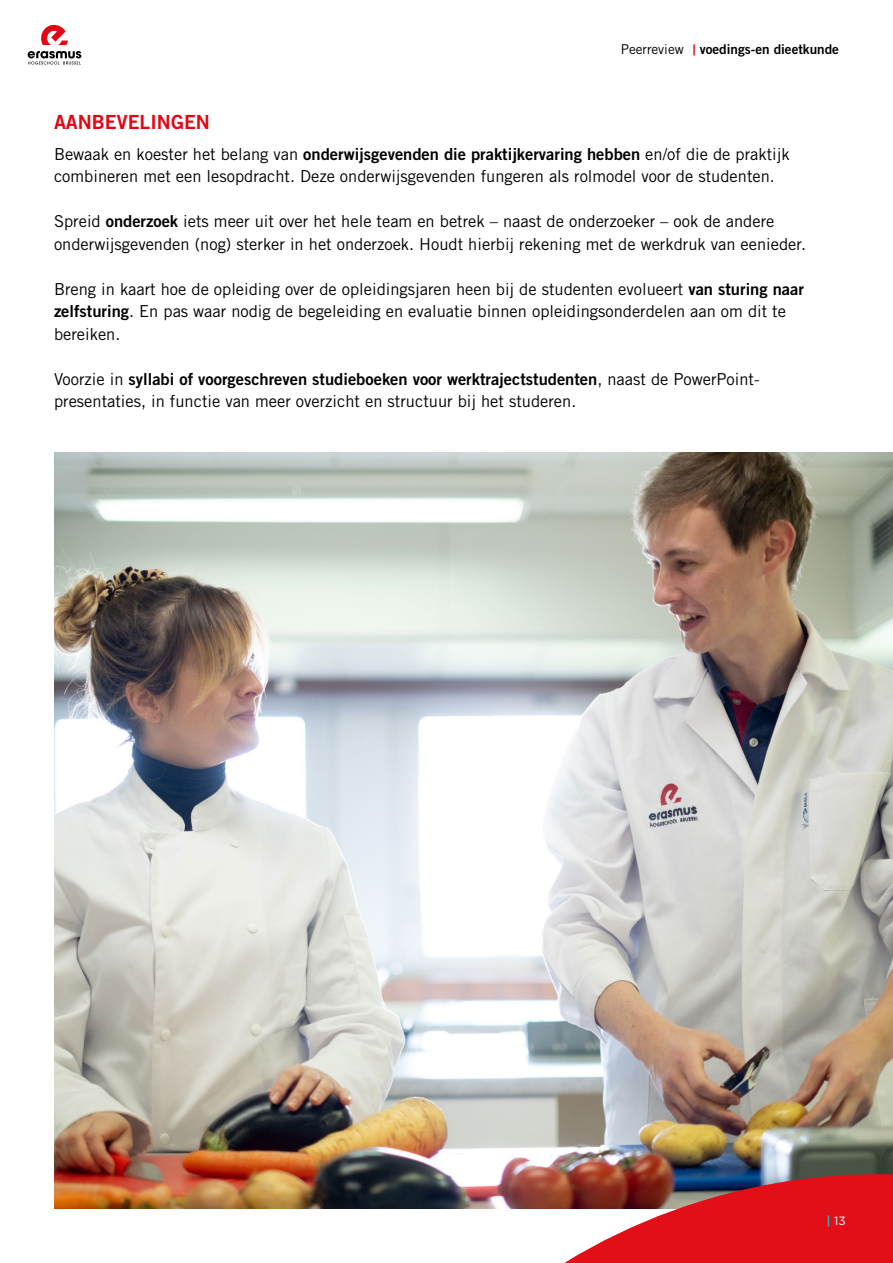
<style>
.page{position:relative;width:893px;height:1263px;background:#fff}
.page>*{position:absolute;margin:0;border:0;box-sizing:border-box;transform-origin:0 0}
.t1{font:19.5px "Trade Gothic LT Std Bd 2";color:#e30613}
.t2{font:16.5px/22.5px "Trade Gothic LT Std";color:#000}
.t3{font:16.5px "Trade Gothic LT Std Bd 2";color:#000}
.t4{font:13.5px "Trade Gothic LT Std Bd 2";color:#000}
.t5{font:12px "Gotham";color:#fff}
.s1{font-family:"Trade Gothic LT Std"}
.s2{font-family:"Gotham";font-weight:700;font-size:12px;color:#e30f18}
.s3{font-family:"Trade Gothic LT Std Bd 2"}
.s4{font-weight:700;color:#25b4b1}
</style>
<div class="page">
<svg style="left:41px;top:24px;width:27px;height:21px"></svg>
<svg style="left:28px;top:51px;width:53px;height:14px"></svg>
<img style="left:54px;top:453px;width:839px;height:756px">
<img style="left:274px;top:1174px;width:619px;height:89px">
<p class="t4" style="left:621px;top:41px;width:220px"><span class="s1">Peerreview</span> <span class="s2">|</span> voedings-en dieetkunde</p>
<p class="t1" style="left:54px;top:110px;width:157px">AANBEVELINGEN</p>
<p class="t2" style="left:54px;top:143px;width:737px">Bewaak en koester het belang van <span class="s3">onderwijsgevenden die praktijkervaring hebben</span> en/of die de praktijk combineren met een lesopdracht. Deze onderwijsgevenden fungeren als rolmodel voor de studenten.</p>
<p class="t2" style="left:54px;top:210px;width:754px">Spreid <span class="s3">onderzoek</span> iets meer uit over het hele team en betrek – naast de onderzoeker – ook de andere onderwijsgevenden (nog) sterker in het onderzoek. Houdt hierbij rekening met de werkdruk van eenieder.</p>
<p class="t2" style="left:54px;top:278px;width:751px">Breng in kaart hoe de opleiding over de opleidingsjaren heen bij de studenten evolueert <span class="s3">van sturing naar zelfsturing</span>. En pas waar nodig de begeleiding en evaluatie binnen opleidingsonderdelen aan om dit te bereiken.</p>
<p class="t3" style="left:54px;top:369px;width:707px"><span class="s1">Voorzie in</span> syllabi of voorgeschreven studieboeken voor werktrajectstudenten<span class="s1">, naast de PowerPoint-</span></p>
<p class="t2" style="left:54px;top:390px;width:524px">presentaties, in functie van meer overzicht en structuur bij het studeren.</p>
<p class="t5" style="left:826px;top:1213px;width:21px"><span class="s4">|</span> 13</p>
</div>
